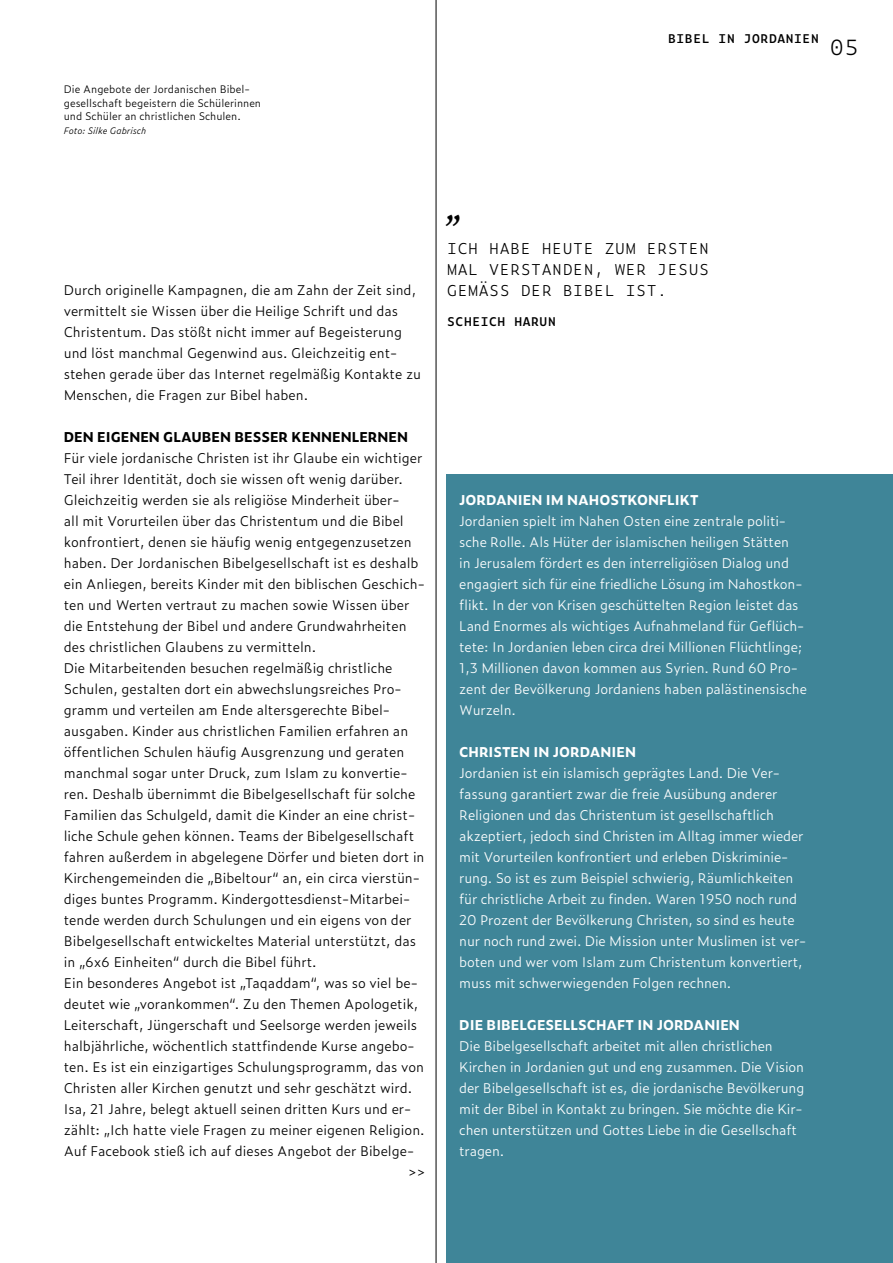
<style>
.page{position:relative;width:893px;height:1263px;background:#fff}
.page>*{position:absolute;margin:0;border:0;box-sizing:border-box;transform-origin:0 0}
.t1{font:italic 45px "Calluna";color:#000}
.t2{font:300 21px "Zeitung Mono Pro";color:#000}
.t3{font:300 15px/21px "Zeitung Mono Pro";color:#000;text-align:justify}
.t4{font:300 13.5px/21px "Zeitung Pro";color:#000}
.t5{font:300 13.5px/21px "Zeitung Pro";letter-spacing:-.01em;color:#fff}
.t6{font:700 13.5px "Zeitung Pro";color:#fff}
.t7{font:700 13.5px "Zeitung Pro";color:#000}
.t8{font:600 12px "Zeitung Mono Pro";color:#000}
.t9{font:300 10.5px/13.5px "Zeitung Pro";color:#000}
.t10{font:italic 300 9px "Zeitung Pro";color:#000}
</style>
<div class="page">
<div style="left:446px;top:474px;width:447px;height:789px;background:#3f8598"></div>
<hr style="left:436px;top:0;width:1px;height:1263px;background:#000">
<p class="t9" style="left:64px;top:82px;width:199px">Die Angebote der Jordanischen Bibel&shy;gesellschaft begeistern die Schülerinnen und Schüler an christlichen Schulen.</p>
<p class="t10" style="left:64px;top:124px;width:84px">Foto: Silke Gabrisch</p>
<p class="t8" style="left:668px;top:28px;width:153px">BIBEL IN JORDANIEN</p>
<h2 class="t2" style="left:829px;top:30px;width:31px">05</h2>
<p class="t4" style="left:64px;top:279px;width:359px">Durch originelle Kampagnen, die am Zahn der Zeit sind, vermittelt sie Wissen über die Heilige Schrift und das Christentum. Das stößt nicht immer auf Begeisterung und löst manchmal Gegenwind aus. Gleichzeitig ent&shy;stehen gerade über das Internet regelmäßig Kontakte zu Menschen, die Fragen zur Bibel haben.</p>
<p class="t7" style="left:64px;top:426px;width:346px">DEN EIGENEN GLAUBEN BESSER KENNENLERNEN</p>
<p class="t4" style="left:64px;top:447px;width:363px">Für viele jordanische Christen ist ihr Glaube ein wichtiger Teil ihrer Identität, doch sie wissen oft wenig darüber.<br>Gleichzeitig werden sie als religiöse Minderheit über-<br>all mit Vorurteilen über das Christentum und die Bibel konfrontiert, denen sie häufig wenig entgegenzusetzen haben. Der Jordanischen Bibelgesellschaft ist es deshalb ein Anliegen, bereits Kinder mit den biblischen Geschich&shy;ten und Werten vertraut zu machen sowie Wissen über die Entstehung der Bibel und andere Grundwahrheiten des christlichen Glaubens zu vermitteln.<br>Die Mitarbeitenden besuchen regelmäßig christliche Schulen, gestalten dort ein abwechslungsreiches Pro&shy;gramm und verteilen am Ende altersgerechte Bibel&shy;ausgaben. Kinder aus christlichen Familien erfahren an öffentlichen Schulen häufig Ausgrenzung und geraten manchmal sogar unter Druck, zum Islam zu konvertie&shy;ren. Deshalb übernimmt die Bibelgesellschaft für solche Familien das Schulgeld, damit die Kinder an eine christ&shy;liche Schule gehen können. Teams der Bibelgesellschaft fahren außerdem in abgelegene Dörfer und bieten dort in Kirchengemeinden die „Bibeltour“ an, ein circa vierstün&shy;diges buntes Programm. Kindergottesdienst-Mitarbei&shy;tende werden durch Schulungen und ein eigens von der Bibelgesellschaft entwickeltes Material unterstützt, das in „6x6 Einheiten“ durch die Bibel führt.<br>Ein besonderes Angebot ist „Taqaddam“, was so viel be&shy;deutet wie „vorankommen“. Zu den Themen Apologetik, Leiterschaft, Jüngerschaft und Seelsorge werden jeweils halbjährliche, wöchentlich stattfindende Kurse angebo&shy;ten. Es ist ein einzigartiges Schulungsprogramm, das von Christen aller Kirchen genutzt und sehr geschätzt wird.<br>Isa, 21 Jahre, belegt aktuell seinen dritten Kurs und er&shy;zählt: „Ich hatte viele Fragen zu meiner eigenen Religion.<br>Auf Facebook stieß ich auf dieses Angebot der Bibelge-</p>
<p class="t4" style="left:408px;top:1161px;width:19px">&gt;&gt;</p>
<h1 class="t1" style="left:447px;top:177px;width:18px">„</h1>
<p class="t3" style="left:447px;top:238px;width:264px">ICH HABE HEUTE ZUM ERSTEN MAL VERSTANDEN, WER JESUS GEMÄSS DER BIBEL IST.</p>
<p class="t8" style="left:447px;top:312px;width:111px">SCHEICH HARUN</p>
<p class="t6" style="left:459px;top:490px;width:241px">JORDANIEN IM NAHOSTKONFLIKT</p>
<p class="t5" style="left:459px;top:510px;width:349px">Jordanien spielt im Nahen Osten eine zentrale politi&shy;sche Rolle. Als Hüter der islamischen heiligen Stätten<br>in Jerusalem fördert es den interreligiösen Dialog und engagiert sich für eine friedliche Lösung im Nahostkon&shy;flikt. In der von Krisen geschüttelten Region leistet das Land Enormes als wichtiges Aufnahmeland für Geflüch&shy;tete: In Jordanien leben circa drei Millionen Flüchtlinge; 1,3 Millionen davon kommen aus Syrien. Rund 60 Pro&shy;zent der Bevölkerung Jordaniens haben palästinensische Wurzeln.</p>
<p class="t6" style="left:459px;top:742px;width:178px">CHRISTEN IN JORDANIEN</p>
<p class="t5" style="left:459px;top:762px;width:349px">Jordanien ist ein islamisch geprägtes Land. Die Ver&shy;fassung garantiert zwar die freie Ausübung anderer Religionen und das Christentum ist gesellschaftlich akzeptiert, jedoch sind Christen im Alltag immer wieder mit Vorurteilen konfrontiert und erleben Diskriminie&shy;rung. So ist es zum Beispiel schwierig, Räumlichkeiten für christliche Arbeit zu finden. Waren 1950 noch rund 20 Prozent der Bevölkerung Christen, so sind es heute nur noch rund zwei. Die Mission unter Muslimen ist ver&shy;boten und wer vom Islam zum Christentum konvertiert, muss mit schwerwiegenden Folgen rechnen.</p>
<p class="t6" style="left:459px;top:1015px;width:282px">DIE BIBELGESELLSCHAFT IN JORDANIEN</p>
<p class="t5" style="left:459px;top:1035px;width:347px">Die Bibelgesellschaft arbeitet mit allen christlichen Kirchen in Jordanien gut und eng zusammen. Die Vision der Bibelgesellschaft ist es, die jordanische Bevölkerung mit der Bibel in Kontakt zu bringen. Sie möchte die Kir&shy;chen unterstützen und Gottes Liebe in die Gesellschaft tragen.</p>
</div>
